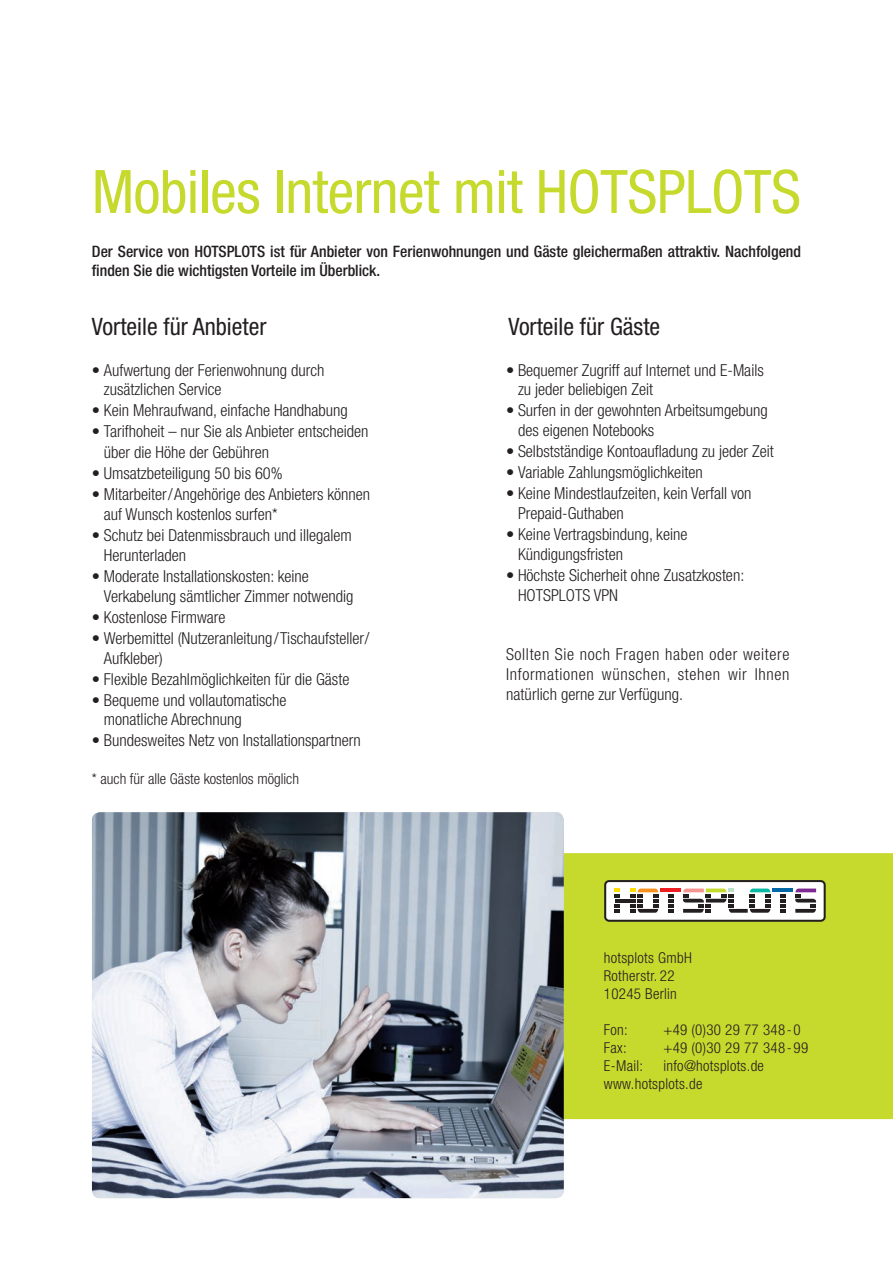
<style>
.page{position:relative;width:893px;height:1263px;background:#fff}
.page>*{position:absolute;margin:0;border:0;box-sizing:border-box;transform-origin:0 0}
.t1{font:condensed 60px "Helvetica Neue LT Std";letter-spacing:-.01em;color:#c6d92d}
.t2{font:condensed 24px "Helvetica Neue LT Std";color:#231f20}
.t3{font:300 condensed 16.5px/19.8px "Helvetica Neue LT Std";color:#231f20}
.t4{font:500 condensed 15.75px/18.9px "Helvetica Neue LT Std";color:#231f20}
.t5{font:300 condensed 15px/18px "Helvetica Neue LT Std";letter-spacing:.02em;color:#231f20}
.t6{font:300 condensed 15px "Helvetica Neue LT Std";color:#231f20}
</style>
<div class="page">
<div style="left:564px;top:853px;width:329px;height:266px;background:#c6d92d"></div>
<svg style="left:604px;top:880px;width:222px;height:42px"></svg>
<img style="left:92px;top:812px;width:472px;height:386px">
<p class="t1" style="left:92px;top:157px;width:711px">Mobiles Internet mit HOTSPLOTS</p>
<p class="t4" style="left:92px;top:242px;width:711px">Der Service von HOTSPLOTS ist für Anbieter von Ferienwohnungen und Gäste gleichermaßen attraktiv. Nachfolgend finden Sie die wichtigsten Vorteile im Überblick.</p>
<p class="t2" style="left:92px;top:312px;width:176px">Vorteile für Anbieter</p>
<p class="t3" style="left:104px;top:360px;width:222px;text-indent:-12px">• Aufwertung der Ferienwohnung durch zusätzlichen Service</p>
<p class="t3" style="left:92px;top:401px;width:257px">• Kein Mehraufwand, einfache Handhabung</p>
<p class="t3" style="left:92px;top:422px;width:278px">• Tarifhoheit – nur Sie als Anbieter entscheiden</p>
<p class="t3" style="left:104px;top:443px;width:167px">über die Höhe der Gebühren</p>
<p class="t3" style="left:92px;top:464px;width:192px">• Umsatzbeteiligung 50 bis 60%</p>
<p class="t3" style="left:104px;top:485px;width:268px;text-indent:-12px">• Mitarbeiter/Angehörige des Anbieters können auf Wunsch kostenlos surfen*</p>
<p class="t3" style="left:104px;top:525px;width:249px;text-indent:-12px">• Schutz bei Datenmissbrauch und illegalem<br>Herunterladen</p>
<p class="t3" style="left:104px;top:566px;width:251px;text-indent:-12px">• Moderate Installationskosten: keine<br>Verkabelung sämtlicher Zimmer notwendig</p>
<p class="t3" style="left:92px;top:607px;width:135px">• Kostenlose Firmware</p>
<p class="t3" style="left:104px;top:628px;width:267px;text-indent:-12px">• Werbemittel (Nutzeranleitung/Tischaufsteller/<br>Aufkleber)</p>
<p class="t3" style="left:92px;top:669px;width:259px">• Flexible Bezahlmöglichkeiten für die Gäste</p>
<p class="t3" style="left:104px;top:690px;width:184px;text-indent:-12px">• Bequeme und vollautomatische monatliche Abrechnung</p>
<p class="t3" style="left:92px;top:731px;width:270px">• Bundesweites Netz von Installationspartnern</p>
<p class="t6" style="left:92px;top:770px;width:209px">* auch für alle Gäste kostenlos möglich</p>
<p class="t2" style="left:508px;top:312px;width:153px">Vorteile für Gäste</p>
<p class="t3" style="left:518px;top:360px;width:247px;text-indent:-12px">• Bequemer Zugriff auf Internet und E-Mails zu jeder beliebigen Zeit</p>
<p class="t3" style="left:518px;top:401px;width:251px;text-indent:-12px">• Surfen in der gewohnten Arbeitsumgebung des eigenen Notebooks</p>
<p class="t3" style="left:506px;top:441px;width:269px">• Selbstständige Kontoaufladung zu jeder Zeit</p>
<p class="t3" style="left:506px;top:462px;width:198px">• Variable Zahlungsmöglichkeiten</p>
<p class="t3" style="left:518px;top:483px;width:235px;text-indent:-12px">• Keine Mindestlaufzeiten, kein Verfall von<br>Prepaid-Guthaben</p>
<p class="t3" style="left:518px;top:524px;width:171px;text-indent:-12px">• Keine Vertragsbindung, keine<br>Kündigungsfristen</p>
<p class="t3" style="left:518px;top:565px;width:228px;text-indent:-12px">• Höchste Sicherheit ohne Zusatzkosten:<br>HOTSPLOTS VPN</p>
<p class="t3" style="left:506px;top:644px;width:285px;text-align:justify">Sollten Sie noch Fragen haben oder weitere Informationen wünschen, stehen wir Ihnen natürlich gerne zur Verfügung.</p>
<p class="t5" style="left:604px;top:948px;width:90px">hotsplots GmbH<br>Rotherstr. 22<br>10245 Berlin</p>
<p class="t5" style="left:604px;top:1020px;width:25px">Fon:</p>
<p class="t5" style="left:663px;top:1020px;width:139px">+49 (0)30 29 77 348-0</p>
<p class="t5" style="left:604px;top:1038px;width:24px">Fax:</p>
<p class="t5" style="left:663px;top:1038px;width:146px">+49 (0)30 29 77 348-99</p>
<p class="t5" style="left:604px;top:1056px;width:41px">E-Mail:</p>
<p class="t5" style="left:604px;top:1056px;width:162px;text-indent:60px">info@hotsplots.de www.hotsplots.de</p>
</div>
